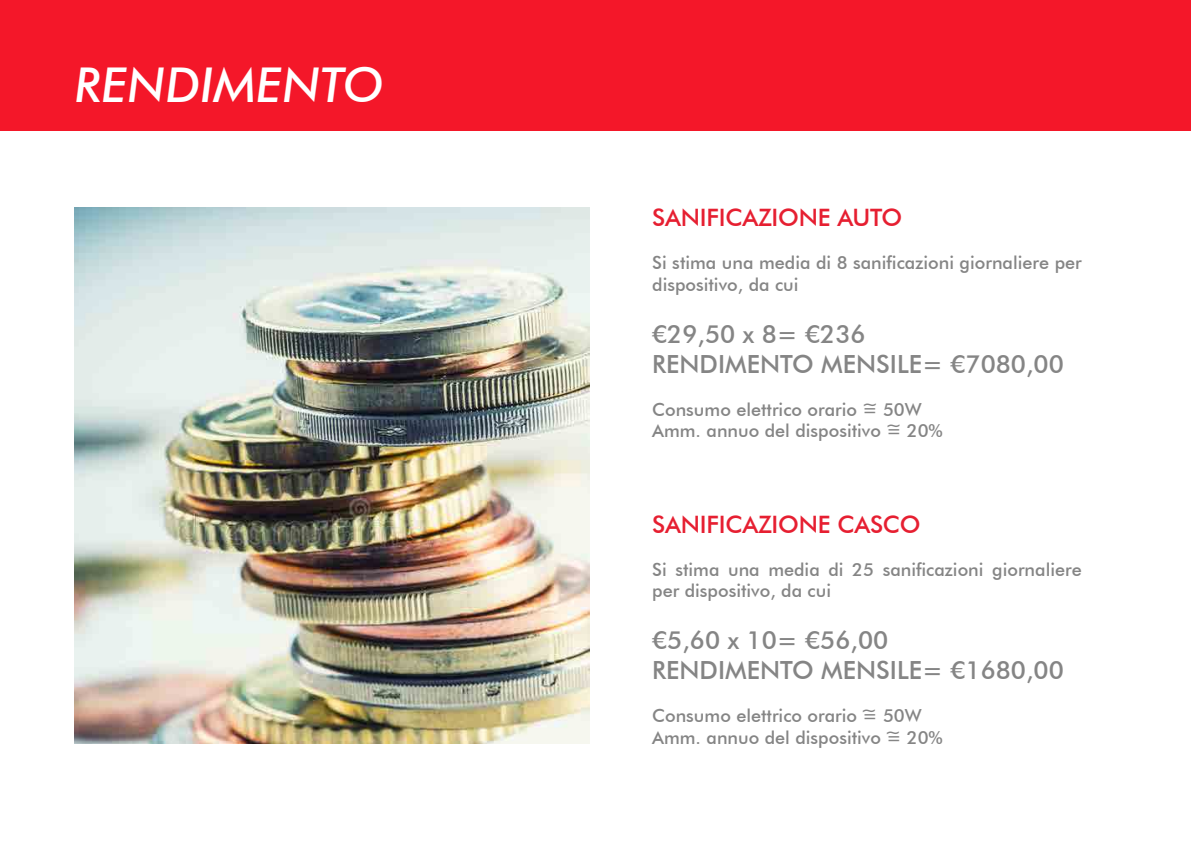
<style>
.page{position:relative;width:1191px;height:842px;background:#fff}
.page>*{position:absolute;margin:0;border:0;box-sizing:border-box;transform-origin:0 0}
.t1{font:italic 500 48px "Futura BT";color:#fff}
.t2{font:500 25px/30px "Futura BT";color:#858585}
.t3{font:500 24px "Futura BT";letter-spacing:-.01em;color:#e61f31}
.t4{font:500 18px/21.6px "Futura BT";color:#858585}
</style>
<div class="page">
<div style="left:0;top:0;width:1191px;height:130px;background:#f41729"></div>
<img style="left:75px;top:208px;width:515px;height:536px">
<h1 class="t1" style="left:75px;top:55px;width:311px">RENDIMENTO</h1>
<h3 class="t3" style="left:652px;top:203px;width:251px">SANIFICAZIONE AUTO</h3>
<p class="t4" style="left:652px;top:252px;width:431px">Si stima una media di 8 sanificazioni giornaliere per dispositivo, da cui</p>
<h2 class="t2" style="left:652px;top:318px;width:413px">€29,50 x 8= €236<br>RENDIMENTO MENSILE= €7080,00</h2>
<p class="t4" style="left:652px;top:398px;width:292px">Consumo elettrico orario = 50W<br>Amm. annuo del dispositivo = 20%</p>
<p class="t4" style="left:862px;top:393px;width:16px">~</p>
<p class="t4" style="left:886px;top:414px;width:16px">~</p>
<h3 class="t3" style="left:652px;top:509px;width:270px">SANIFICAZIONE CASCO</h3>
<p class="t4" style="left:652px;top:558px;width:431px">Si stima una media di 25 sanificazioni giornaliere per dispositivo, da cui</p>
<h2 class="t2" style="left:652px;top:625px;width:413px">€5,60 x 10= €56,00<br>RENDIMENTO MENSILE= €1680,00</h2>
<p class="t4" style="left:652px;top:705px;width:292px">Consumo elettrico orario = 50W<br>Amm. annuo del dispositivo = 20%</p>
<p class="t4" style="left:861px;top:698px;width:16px">~</p>
<p class="t4" style="left:885px;top:721px;width:16px">~</p>
</div>
